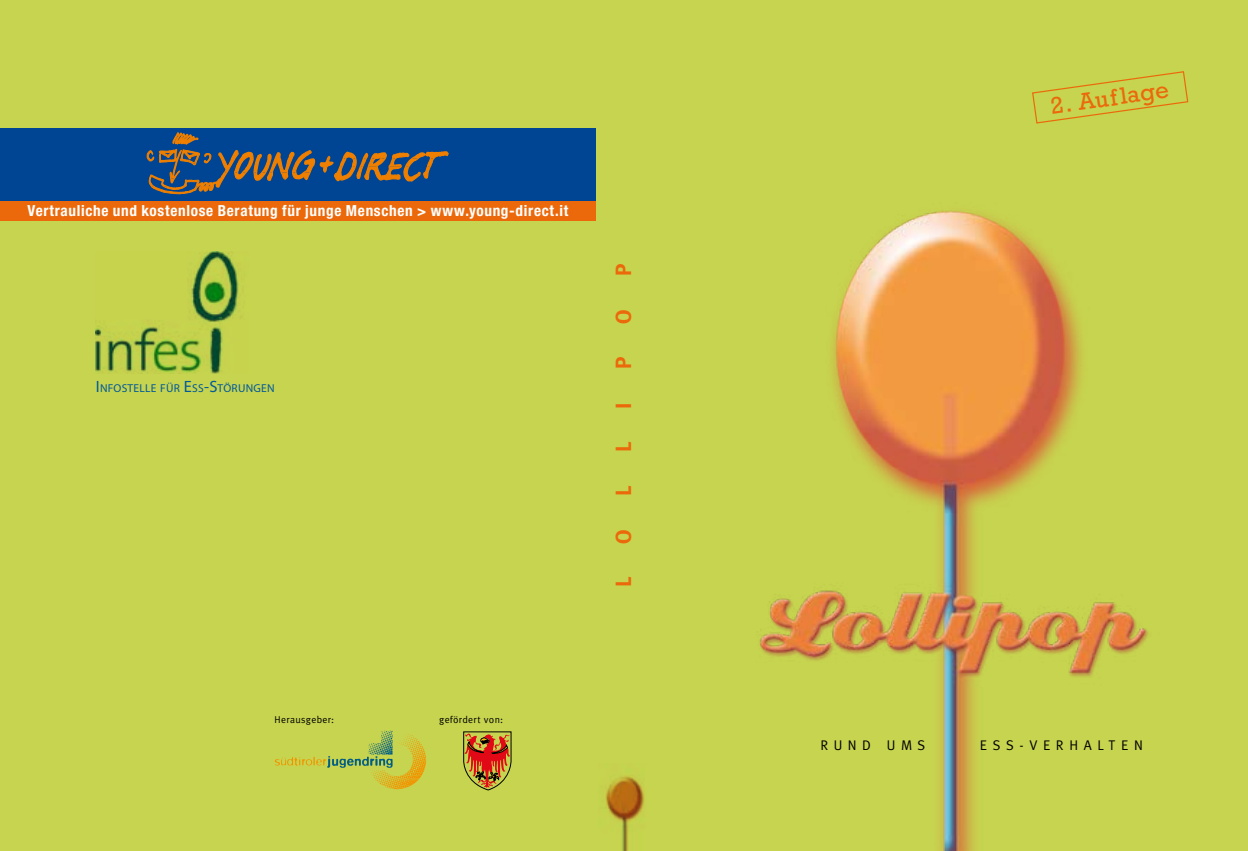
<style>
.page{position:relative;width:1248px;height:851px;background:#fff}
.page>*{position:absolute;margin:0;border:0;box-sizing:border-box;transform-origin:0 0}
.t1{font:24px "Rockwell";color:#eb690a}
.t2{font:700 22px "Meta";color:#eb690a}
.t3{font:700 condensed 15.2px "Helvetica Neue";letter-spacing:.045em;color:#fff}
.t4{font:14px "Meta Caps";letter-spacing:.4em;color:#000}
.t5{font:11.4px "Myriad Pro";letter-spacing:.02em;color:#005999}
.t6{font:10px "Meta";letter-spacing:.03em;color:#000}
.s1{font-size:16.4px}
</style>
<div class="page">
<div style="left:0;top:0;width:1247px;height:850px;background:#c7d44f"></div>
<img style="left:760px;top:100px;width:429px;height:750px">
<img style="left:605px;top:776px;width:40px;height:74px">
<svg style="left:1031px;top:71px;width:157px;height:53px"></svg>
<div style="left:0;top:198px;width:595px;height:23px;background:#eb690a"></div>
<div style="left:0;top:128px;width:595px;height:72px;background:#004494"></div>
<svg style="left:147px;top:132px;width:302px;height:63px"></svg>
<img style="left:96px;top:251px;width:143px;height:122px">
<svg style="left:275px;top:730px;width:151px;height:59px"></svg>
<svg style="left:463px;top:731px;width:48px;height:59px"></svg>
<p class="t3" style="left:27px;top:201px;width:542px">Vertrauliche und kostenlose Beratung für junge Menschen &gt; www.young-direct.it</p>
<p class="t5" style="left:96px;top:380px;width:180px"><span class="s1">I</span>NFOSTELLE FÜR <span class="s1">E</span>SS<span class="s1">-S</span>TÖRUNGEN</p>
<h2 class="t2" style="left:610px;top:276px;width:14px;rotate:-90deg">P</h2>
<h2 class="t2" style="left:610px;top:324px;width:16px;rotate:-90deg">O</h2>
<h2 class="t2" style="left:610px;top:369px;width:14px;rotate:-90deg">P</h2>
<h2 class="t2" style="left:610px;top:409px;width:8px;rotate:-90deg">I</h2>
<h2 class="t2" style="left:610px;top:452px;width:12px;rotate:-90deg">L</h2>
<h2 class="t2" style="left:610px;top:496px;width:12px;rotate:-90deg">L</h2>
<h2 class="t2" style="left:610px;top:543px;width:16px;rotate:-90deg">O</h2>
<h2 class="t2" style="left:610px;top:586px;width:12px;rotate:-90deg">L</h2>
<p class="t6" style="left:274px;top:714px;width:61px">Herausgeber:</p>
<p class="t6" style="left:439px;top:714px;width:65px">gefördert von:</p>
<h1 class="t1" style="left:1048px;top:92px;width:120px;rotate:-8deg">2. Auflage</h1>
<p class="t4" style="left:820px;top:737px;width:106px">RUND UMS</p>
<p class="t4" style="left:979px;top:737px;width:164px">ESS-VERHALTEN</p>
</div>
